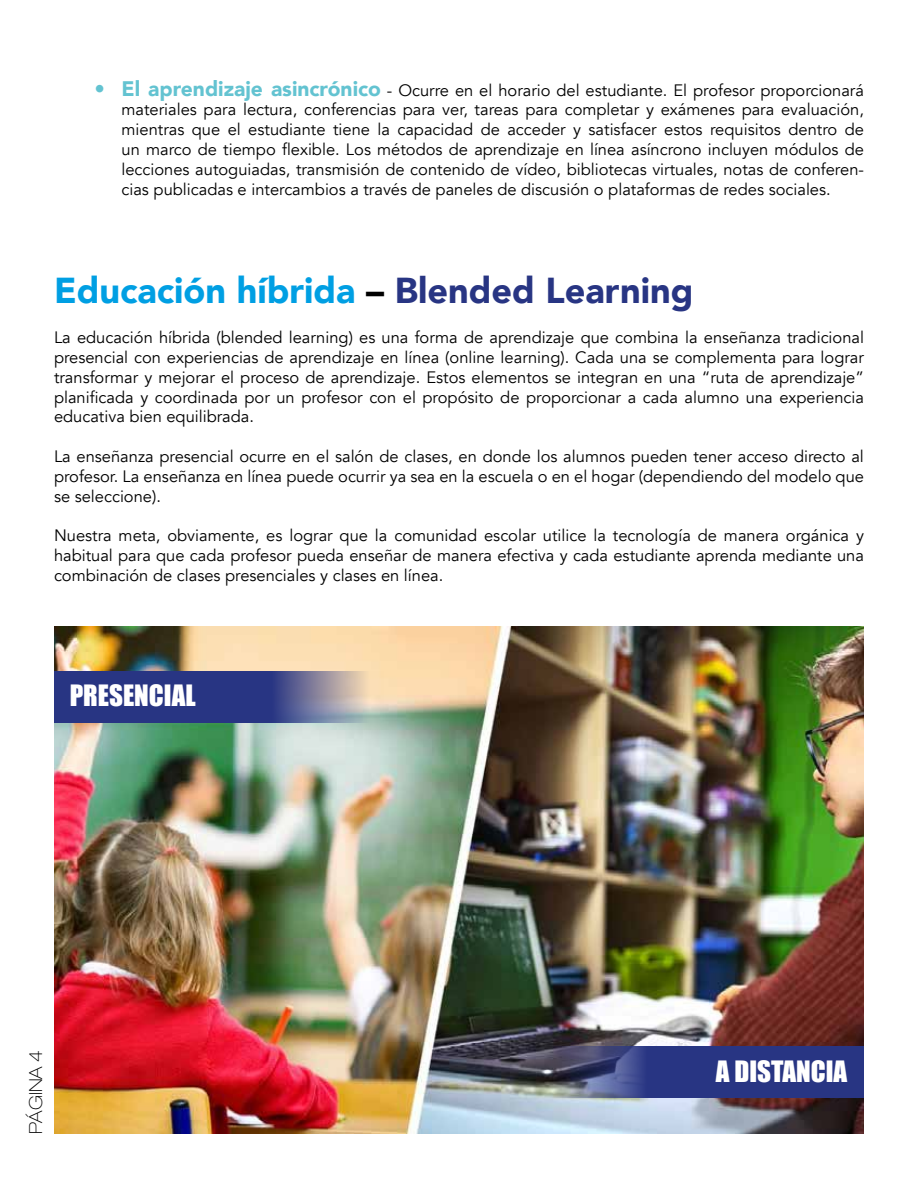
<style>
.page{position:relative;width:918px;height:1188px;background:#fff}
.page>*{position:absolute;margin:0;border:0;box-sizing:border-box;transform-origin:0 0}
.t1{font:900 36px "Avenir";color:#009fe3}
.t2{font:27px "Impact";color:#fff}
.t3{font:100 expanded 18px "Helvetica Neue LT Pro";color:#000}
.t4{font:16.5px/19.8px "Avenir";color:#000;text-align:justify}
.s1{font-weight:900;font-size:21px;color:#63c3d1}
.s2{color:#000}
.s3{color:#283583}
</style>
<div class="page">
<img style="left:54px;top:626px;width:810px;height:508px">
<svg style="left:54px;top:671px;width:329px;height:52px;background:#4c548e"></svg>
<svg style="left:535px;top:1047px;width:329px;height:51px;background:#364080"></svg>
<p class="t4" style="left:122px;top:80px;width:744px;text-indent:-27px"><span class="s1">• El aprendizaje asincrónico</span> - Ocurre en el horario del estudiante. El profesor proporcionará materiales para lectura, conferencias para ver, tareas para completar y exámenes para evaluación, mientras que el estudiante tiene la capacidad de acceder y satisfacer estos requisitos dentro de un marco de tiempo flexible. Los métodos de aprendizaje en línea asíncrono incluyen módulos de lecciones autoguiadas, transmisión de contenido de vídeo, bibliotecas virtuales, notas de conferen&shy;cias publicadas e intercambios a través de paneles de discusión o plataformas de redes sociales.</p>
<h1 class="t1" style="left:54px;top:259px;width:641px">Educación híbrida <span class="s2">–</span> <span class="s3">Blended Learning</span></h1>
<p class="t4" style="left:54px;top:328px;width:812px">La educación híbrida (blended learning) es una forma de aprendizaje que combina la enseñanza tradicional presencial con experiencias de aprendizaje en línea (online learning). Cada una se complementa para lograr transformar y mejorar el proceso de aprendizaje. Estos elementos se integran en una “ruta de aprendizaje” planificada y coordinada por un profesor con el propósito de proporcionar a cada alumno una experiencia educativa bien equilibrada.</p>
<p class="t4" style="left:54px;top:447px;width:812px">La enseñanza presencial ocurre en el salón de clases, en donde los alumnos pueden tener acceso directo al profesor. La enseñanza en línea puede ocurrir ya sea en la escuela o en el hogar (dependiendo del modelo que se seleccione).</p>
<p class="t4" style="left:54px;top:526px;width:812px">Nuestra meta, obviamente, es lograr que la comunidad escolar utilice la tecnología de manera orgánica y habitual para que cada profesor pueda enseñar de manera efectiva y cada estudiante aprenda mediante una combinación de clases presenciales y clases en línea.</p>
<h2 class="t2" style="left:70px;top:675px;width:127px">PRESENCIAL</h2>
<p class="t3" style="left:25px;top:1134px;width:85px;rotate:-90deg">PÁGINA 4</p>
<h2 class="t2" style="left:716px;top:1050px;width:133px">A DISTANCIA</h2>
</div>
